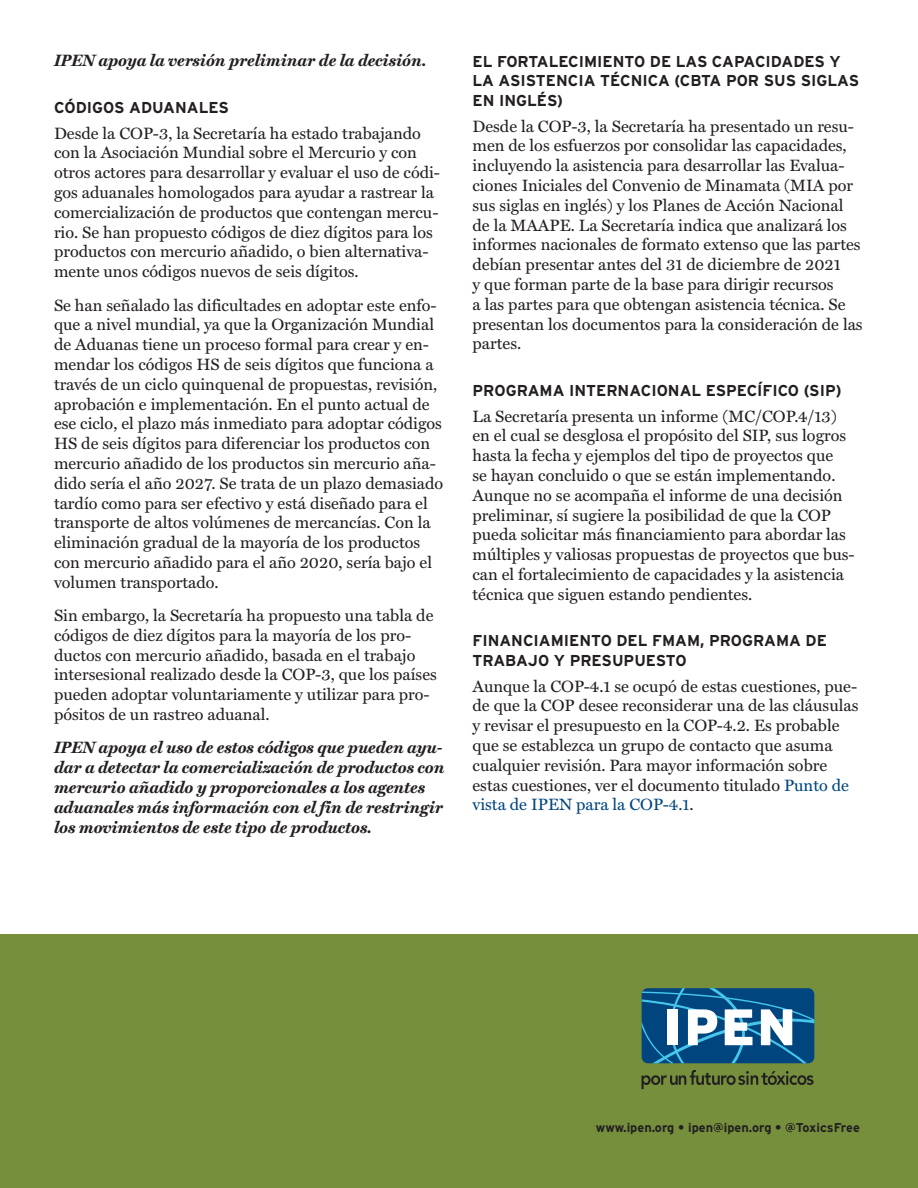
<style>
.page{position:relative;width:918px;height:1188px;background:#fff}
.page>*{position:absolute;margin:0;border:0;box-sizing:border-box;transform-origin:0 0}
.body{font:16.5px/19.8px "Miller Text";color:#231f20}
.body-2{font:italic 700 16.5px/19.8px "Miller Text";color:#231f20}
.title_heading_B{font:700 15.75px/19.5px "Interstate";color:#231f20}
.t1{font:700 12.75px "Interstate";color:#231f20}
.s1{color:#00467f}
</style>
<div class="page">
<div style="left:0;top:934px;width:918px;height:254px;background:#768f3d"></div>
<svg style="left:642px;top:988px;width:172px;height:75px;background:#3c77a2"></svg>
<svg style="left:642px;top:1070px;width:172px;height:19px"></svg>
<p class="body-2" style="left:54px;top:51px;width:374px">IPEN apoya la versión preliminar de la decisión.</p>
<p class="title_heading_B" style="left:54px;top:97px;width:176px">CÓDIGOS ADUANALES</p>
<p class="body" style="left:54px;top:123px;width:388px">Desde la COP-3, la Secretaría ha estado trabajando con la Asociación Mundial sobre el Mercurio y con otros actores para desarrollar y evaluar el uso de códi&shy;gos aduanales homologados para ayudar a rastrear la comercialización de productos que contengan mercu&shy;rio. Se han propuesto códigos de diez dígitos para los productos con mercurio añadido, o bien alternativa&shy;mente unos códigos nuevos de seis dígitos.</p>
<p class="body" style="left:54px;top:295px;width:391px">Se han señalado las dificultades en adoptar este enfo&shy;que a nivel mundial, ya que la Organización Mundial de Aduanas tiene un proceso formal para crear y en&shy;mendar los códigos HS de seis dígitos que funciona a través de un ciclo quinquenal de propuestas, revisión, aprobación e implementación. En el punto actual de ese ciclo, el plazo más inmediato para adoptar códigos HS de seis dígitos para diferenciar los productos con mercurio añadido de los productos sin mercurio aña&shy;dido sería el año 2027. Se trata de un plazo demasiado tardío como para ser efectivo y está diseñado para el transporte de altos volúmenes de mercancías. Con la eliminación gradual de la mayoría de los productos con mercurio añadido para el año 2020, sería bajo el volumen transportado.</p>
<p class="body" style="left:54px;top:605px;width:384px">Sin embargo, la Secretaría ha propuesto una tabla de códigos de diez dígitos para la mayoría de los pro&shy;ductos con mercurio añadido, basada en el trabajo intersesional realizado desde la COP-3, que los países pueden adoptar voluntariamente y utilizar para pro&shy;pósitos de un rastreo aduanal.</p>
<p class="body-2" style="left:54px;top:738px;width:392px">IPEN apoya el uso de estos códigos que pueden ayu&shy;dar a detectar la comercialización de productos con mercurio añadido y proporcionales a los agentes aduanales más información con el fin de restringir los movimientos de este tipo de productos.</p>
<p class="title_heading_B" style="left:472px;top:51px;width:388px">EL FORTALECIMIENTO DE LAS CAPACIDADES Y<br>LA ASISTENCIA TÉCNICA (CBTA POR SUS SIGLAS<br>EN INGLÉS)</p>
<p class="body" style="left:472px;top:116px;width:392px">Desde la COP-3, la Secretaría ha presentado un resu&shy;men de los esfuerzos por consolidar las capacidades, incluyendo la asistencia para desarrollar las Evalua&shy;ciones Iniciales del Convenio de Minamata (MIA por sus siglas en inglés) y los Planes de Acción Nacional de la MAAPE. La Secretaría indica que analizará los informes nacionales de formato extenso que las partes debían presentar antes del 31 de diciembre de 2021<br>y que forman parte de la base para dirigir recursos<br>a las partes para que obtengan asistencia técnica. Se presentan los documentos para la consideración de las partes.</p>
<p class="title_heading_B" style="left:472px;top:380px;width:371px">PROGRAMA INTERNACIONAL ESPECÍFICO (SIP)</p>
<p class="body" style="left:472px;top:406px;width:384px">La Secretaría presenta un informe (MC/COP.4/13) en el cual se desglosa el propósito del SIP, sus logros hasta la fecha y ejemplos del tipo de proyectos que<br>se hayan concluido o que se están implementando.<br>Aunque no se acompaña el informe de una decisión preliminar, sí sugiere la posibilidad de que la COP pueda solicitar más financiamiento para abordar las múltiples y valiosas propuestas de proyectos que bus&shy;can el fortalecimiento de capacidades y la asistencia técnica que siguen estando pendientes.</p>
<p class="title_heading_B" style="left:472px;top:631px;width:356px">FINANCIAMIENTO DEL FMAM, PROGRAMA DE<br>TRABAJO Y PRESUPUESTO</p>
<p class="body" style="left:472px;top:676px;width:387px">Aunque la COP-4.1 se ocupó de estas cuestiones, pue&shy;de que la COP desee reconsiderar una de las cláusulas y revisar el presupuesto en la COP-4.2. Es probable que se establezca un grupo de contacto que asuma cualquier revisión. Para mayor información sobre estas cuestiones, ver el documento titulado <span class="s1">Punto de vista de IPEN para la COP-4.1</span>.</p>
<p class="t1" style="left:596px;top:1120px;width:266px">www.ipen.org • ipen@ipen.org • @ToxicsFree</p>
</div>
